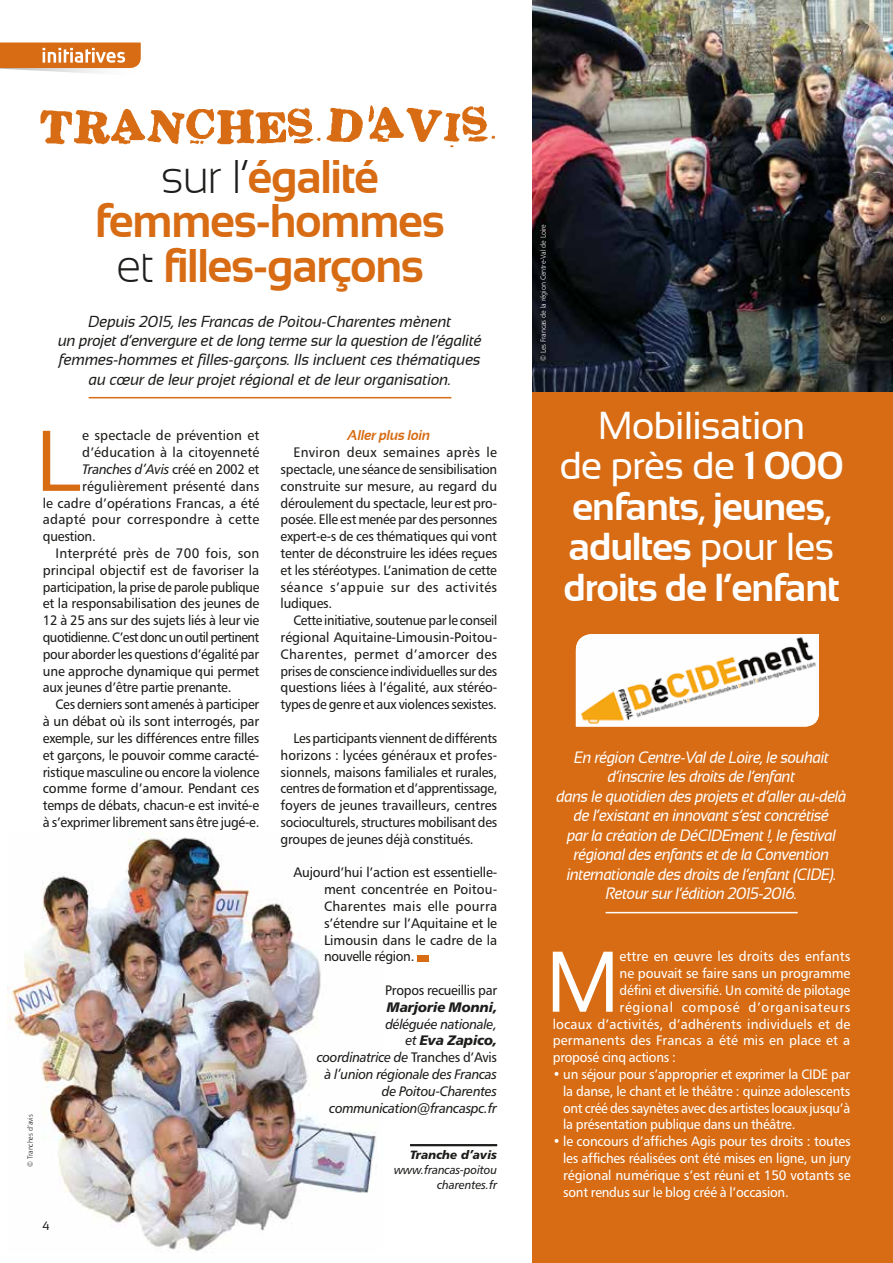
<style>
.page{position:relative;width:893px;height:1263px;background:#fff}
.page>*{position:absolute;margin:0;border:0;box-sizing:border-box;transform-origin:0 0}
.t1{font:85.95px "Sansation";color:#d76c14;scale:.95 1}
.t2{font:85.95px "Sansation";color:#fff;scale:.95 1}
.t3{font:700 47.25px/44.5px "Sansation";letter-spacing:-.03em;color:#d76c14;text-align:center}
.t4{font:700 39px/40.5px "Sansation";letter-spacing:-.03em;color:#fff;text-align:center}
.t5{font:italic 16.5px/19.5px "Sansation";letter-spacing:-.03em;color:#fff;text-align:center;scale:.91 1}
.t6{font:italic 15.9px/19.2px "Sansation";letter-spacing:-.01em;color:#1d1d1b;text-align:center;scale:.95 1}
.t7{font:italic 700 14.25px "Sansation";letter-spacing:-.01em;color:#d76c14;scale:.95 1}
.t8{font:13.8px/16.8px "Humanist 777 BT Roman B";letter-spacing:-.02em;color:#1d1d1b;text-align:justify}
.t9{font:13.8px/16.8px "Humanist 777 BT Roman B";letter-spacing:-.02em;color:#1d1d1b;text-align:justify;scale:.93 1}
.t10{font:13.8px/16.8px "Humanist 777 BT Roman B";letter-spacing:-.02em;color:#1d1d1b;text-align:justify;scale:.94 1}
.t11{font:13.8px/16.8px "Humanist 777 BT Roman B";letter-spacing:-.01em;color:#fff;text-align:justify;scale:.95 1}
.t12{font:13.8px/16.8px "Humanist 777 BT Roman B";letter-spacing:-.01em;color:#fff;text-align:justify;scale:.96 1}
.t13{font:13.8px/16.8px "Humanist 777 BT Roman B";letter-spacing:-.02em;color:#1d1d1b;text-align:justify;scale:.96 1}
.t14{font:13.8px/16.8px "Humanist 777 BT Italic B";letter-spacing:-.02em;color:#1d1d1b;text-align:right;scale:.95 1}
.t15{font:13.8px "Humanist 777 BT Roman B";letter-spacing:.01em;color:#fff}
.t16{font:13.8px "Humanist 777 BT Roman B";letter-spacing:-.01em;color:#fff}
.t17{font:13.8px/16.8px "Humanist 777 BT Roman B";letter-spacing:.01em;color:#1d1d1b}
.t18{font:13.8px "Humanist 777 BT Roman B";letter-spacing:.045em;color:#fff}
.t19{font:13.8px "Humanist 777 BT Black Italic B";letter-spacing:-.02em;color:#1d1d1b}
.t20{font:13.8px "Humanist 777 BT Roman B";letter-spacing:-.02em;color:#1d1d1b;scale:.95 1}
.t21{font:12px/14.9px "Humanist 777 BT Italic B";letter-spacing:-.01em;color:#1d1d1b;text-align:right;scale:.95 1}
.t22{font:12px "Humanist 777 BT Black Italic B";letter-spacing:-.01em;color:#1d1d1b}
.t23{font:12px "Sansation";color:#1d1d1b}
.t24{font:7.5px "Humanist 777 BT Light B";letter-spacing:-.01em;color:#fff;scale:.95 1}
.t25{font:7.5px "Humanist 777 BT Light B";letter-spacing:-.01em;color:#1d1d1b;scale:.95 1}
.s1{font-weight:300;color:#1d1d1b}
.s2{font-family:"Humanist 777 BT Roman B"}
.s3{font-family:"Humanist 777 BT Italic B"}
.s4{font-weight:400}
</style>
<div class="page">
<div style="left:533px;top:0;width:360px;height:1263px;background:#d76c14"></div>
<svg style="left:0;top:42px;width:141px;height:31px"></svg>
<hr style="left:89px;top:397px;width:362px;height:1px;background:#d76c14">
<img style="left:40px;top:105px;width:456px;height:43px">
<hr style="left:410px;top:1144px;width:87px;height:2px;background:#1d1d1b">
<div style="left:417px;top:955px;width:12px;height:6px;background:#d76c14"></div>
<hr style="left:606px;top:912px;width:192px;height:1px;background:#fff">
<img style="left:576px;top:634px;width:243px;height:92px">
<img style="left:8px;top:831px;width:368px;height:420px">
<img style="left:533px;top:0;width:360px;height:391px">
<h2 class="t3" style="left:95px;top:154px;width:351px"><span class="s1">sur l’</span>égalité femmes-hommes <span class="s1">et</span> filles-garçons</h2>
<p class="t6" style="left:58px;top:312px;width:447px">Depuis 2015, les Francas de Poitou-Charentes mènent<br>un projet d’envergure et de long terme sur la question de l’égalité femmes-hommes et filles-garçons. Ils incluent ces thématiques au cœur de leur projet régional et de leur organisation.</p>
<h1 class="t1" style="left:36px;top:413px;width:50px">L</h1>
<p class="t17" style="left:82px;top:427px;width:179px">e spectacle de prévention et d’éducation à la citoyenneté</p>
<p class="t14" style="left:82px;top:461px;width:188px">Tranches d’Avis <span class="s2">créé en 2002 et</span></p>
<p class="t8" style="left:43px;top:477px;width:218px;text-indent:39px">régulièrement présenté dans le cadre d’opérations Francas, a été adapté pour correspondre à cette question.</p>
<p class="t8" style="left:43px;top:545px;width:218px;text-indent:13px">Interprété près de 700 fois, son principal objectif est de favoriser la participation, la prise de parole publique et la responsabilisation des jeunes de 12 à 25 ans sur des sujets liés à leur vie quotidienne. C’est donc un outil pertinent pour aborder les questions d’égalité par une approche dynamique qui permet aux jeunes d’être partie prenante.</p>
<p class="t10" style="left:43px;top:696px;width:232px;text-indent:13px">Ces derniers sont amenés à participer à un débat où ils sont interrogés, par exemple, sur les différences entre filles et garçons, le pouvoir comme caracté&shy;ristique masculine ou encore la violence comme forme d’amour. Pendant ces temps de débats, chacun-e est invité-e à s’exprimer librement sans être jugé-e.</p>
<p class="t25" style="left:26px;top:1167px;width:57px;rotate:-90deg">© Tranches d’avis</p>
<p class="t23" style="left:43px;top:1219px;width:9px">4</p>
<p class="t7" style="left:348px;top:428px;width:88px">Aller plus loin</p>
<p class="t8" style="left:281px;top:444px;width:218px;text-indent:13px">Environ deux semaines après le spectacle, une séance de sensibilisation construite sur mesure, au regard du déroulement du spectacle, leur est pro&shy;posée. Elle est menée par des personnes expert-e-s de ces thématiques qui vont tenter de déconstruire les idées reçues et les stéréotypes. L’animation de cette séance s’appuie sur des activités ludiques.</p>
<p class="t9" style="left:281px;top:612px;width:234px;text-indent:13px">Cette initiative, soutenue par le conseil régional Aquitaine-Limousin-Poitou-Charentes, permet d’amorcer des prises de conscience individuelles sur des questions liées à l’égalité, aux stéréo&shy;types de genre et aux violences sexistes.</p>
<p class="t9" style="left:281px;top:729px;width:235px;text-indent:13px">Les participants viennent de différents horizons : lycées généraux et profes&shy;sionnels, maisons familiales et rurales, centres de formation et d’apprentissage, foyers de jeunes travailleurs, centres socioculturels, structures mobilisant des groupes de jeunes déjà constitués.</p>
<p class="t13" style="left:324px;top:864px;width:182px;text-indent:-31px">Aujourd’hui l’action est essentielle&shy;ment concentrée en Poitou-Charentes mais elle pourra s’étendre sur l’Aquitaine et le Limousin dans le cadre de la nouvelle région.</p>
<p class="t20" style="left:385px;top:981px;width:119px">Propos recueillis par</p>
<p class="t19" style="left:387px;top:998px;width:112px">Marjorie Monni,</p>
<p class="t14" style="left:385px;top:1015px;width:119px">déléguée nationale,</p>
<p class="t19" style="left:406px;top:1031px;width:93px"><span class="s3">et</span> Eva Zapico,</p>
<p class="t14" style="left:317px;top:1049px;width:191px">coordinatrice de <span class="s2">Tranches d’Avis </span>à l’union régionale des Francas de Poitou-Charentes communication@francaspc.fr</p>
<p class="t22" style="left:410px;top:1147px;width:89px">Tranche d’avis</p>
<p class="t21" style="left:394px;top:1162px;width:110px">www.francas-poitou charentes.fr</p>
<p class="t24" style="left:539px;top:361px;width:146px;rotate:-90deg">© Les Francas de la région Centre-Val de Loire</p>
<h3 class="t4" style="left:559px;top:405px;width:286px"><span class="s4">Mobilisation<br>de près de</span> 1 000 enfants<span class="s4">,</span> jeunes<span class="s4">, </span>adultes <span class="s4">pour les </span>droits de l’enfant</h3>
<p class="t5" style="left:557px;top:747px;width:320px">En région Centre-Val de Loire, le souhait d’inscrire les droits de l’enfant<br>dans le quotidien des projets et d’aller au-delà de l’existant en innovant s’est concrétisé<br>par la création de DéCIDEment !, le festival régional des enfants et de la Convention internationale des droits de l’enfant (CIDE).<br>Retour sur l’édition 2015-2016.</p>
<h1 class="t2" style="left:546px;top:934px;width:79px">M</h1>
<p class="t15" style="left:620px;top:948px;width:232px">ettre en œuvre les droits des enfants</p>
<p class="t16" style="left:620px;top:965px;width:232px">ne pouvait se faire sans un programme</p>
<p class="t11" style="left:620px;top:981px;width:244px">défini et diversifié. Un comité de pilotage</p>
<p class="t18" style="left:620px;top:998px;width:232px">régional composé d’organisateurs</p>
<p class="t15" style="left:553px;top:1015px;width:299px">locaux d’activités, d’adhérents individuels et de</p>
<p class="t16" style="left:553px;top:1032px;width:299px">permanents des Francas a été mis en place et a</p>
<p class="t11" style="left:553px;top:1049px;width:131px">proposé cinq actions :</p>
<p class="t11" style="left:563px;top:1065px;width:304px;text-indent:-10px">• un séjour pour s’approprier et exprimer la CIDE par la danse, le chant et le théâtre : quinze adolescents ont créé des saynètes avec des artistes locaux jusqu’à la présentation publique dans un théâtre.</p>
<p class="t12" style="left:563px;top:1133px;width:301px;text-indent:-10px">• le concours d’affiches Agis pour tes droits : toutes les affiches réalisées ont été mises en ligne, un jury régional numérique s’est réuni et 150 votants se sont rendus sur le blog créé à l’occasion.</p>
</div>
